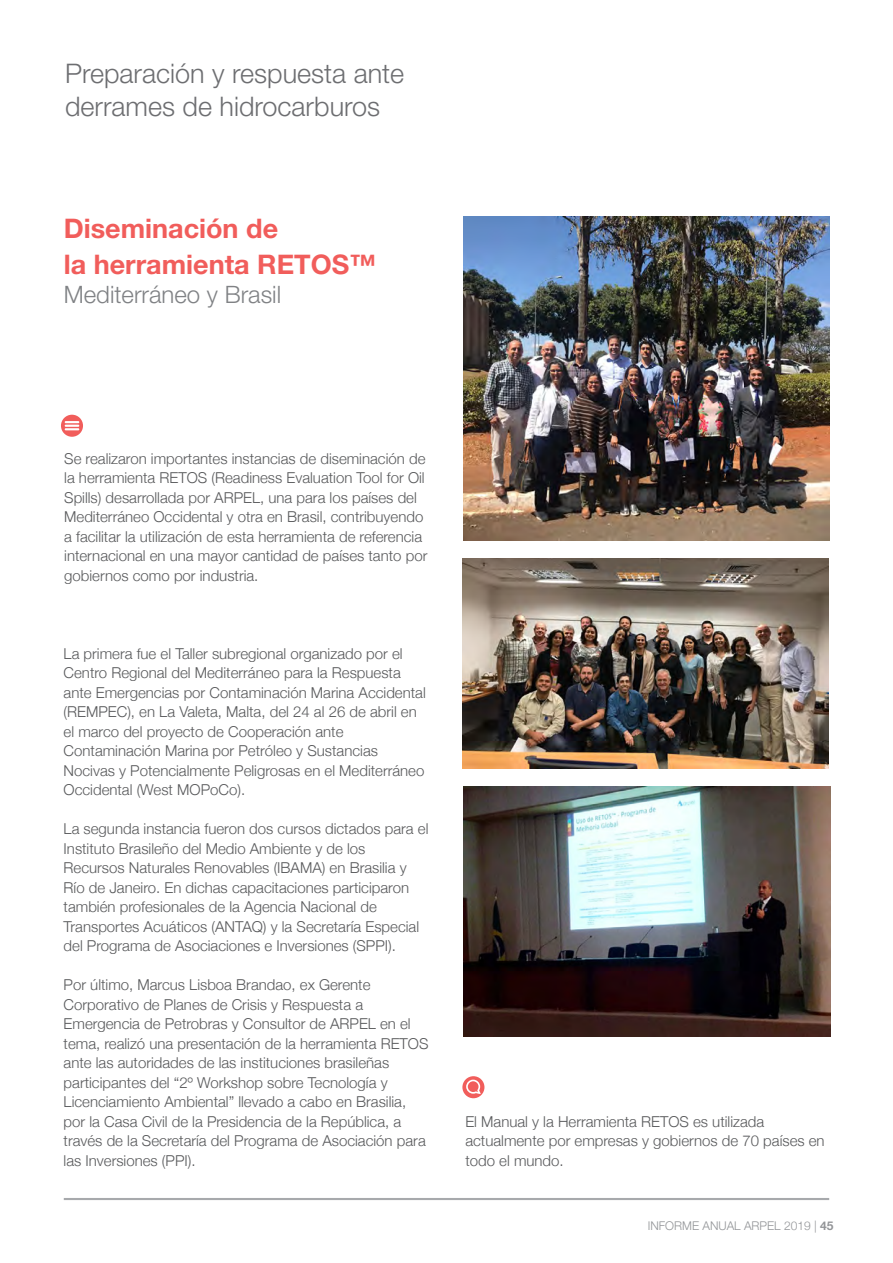
<style>
.page{position:relative;width:893px;height:1263px;background:#fff}
.page>*{position:absolute;margin:0;border:0;box-sizing:border-box;transform-origin:0 0}
.t1{font:300 27px/33px "Helvetica Neue LT Std";color:#6d6e71}
.t2{font:700 27px "Helvetica Neue LT Std";color:#f15d5b}
.t3{font:300 24px "Helvetica Neue LT Std";color:#808285}
.t4{font:300 15px/19.5px "Helvetica Neue";color:#58595b}
.t5{font:300 12px "Helvetica Neue";color:#939598}
.s1{font-weight:700}
</style>
<div class="page">
<hr style="left:64px;top:1198px;width:765px;height:2px;background:#a7a9ac">
<svg style="left:61px;top:415px;width:22px;height:22px"></svg>
<svg style="left:462px;top:1076px;width:22px;height:22px"></svg>
<img style="left:462px;top:558px;width:367px;height:211px">
<img style="left:464px;top:217px;width:365px;height:323px">
<img style="left:463px;top:787px;width:367px;height:250px">
<p class="t1" style="left:65px;top:56px;width:341px">Preparación y respuesta ante derrames de hidrocarburos</p>
<p class="t2" style="left:64px;top:212px;width:216px">Diseminación de</p>
<p class="t2" style="left:64px;top:248px;width:314px">la herramienta RETOS™</p>
<p class="t3" style="left:64px;top:280px;width:219px">Mediterráneo y Brasil</p>
<p class="t4" style="left:64px;top:447px;width:365px">Se realizaron importantes instancias de diseminación de la herramienta RETOS (Readiness Evaluation Tool for Oil Spills) desarrollada por ARPEL, una para los países del Mediterráneo Occidental y otra en Brasil, contribuyendo a facilitar la utilización de esta herramienta de referencia internacional en una mayor cantidad de países tanto por gobiernos como por industria.</p>
<p class="t4" style="left:64px;top:642px;width:364px">La primera fue el Taller subregional organizado por el Centro Regional del Mediterráneo para la Respuesta ante Emergencias por Contaminación Marina Accidental (REMPEC), en La Valeta, Malta, del 24 al 26 de abril en el marco del proyecto de Cooperación ante Contaminación Marina por Petróleo y Sustancias Nocivas y Potencialmente Peligrosas en el Mediterráneo Occidental (West MOPoCo).</p>
<p class="t4" style="left:64px;top:818px;width:366px">La segunda instancia fueron dos cursos dictados para el Instituto Brasileño del Medio Ambiente y de los Recursos Naturales Renovables (IBAMA) en Brasilia y Río de Janeiro. En dichas capacitaciones participaron también profesionales de la Agencia Nacional de Transportes Acuáticos (ANTAQ) y la Secretaría Especial del Programa de Asociaciones e Inversiones (SPPI).</p>
<p class="t4" style="left:64px;top:974px;width:366px">Por último, Marcus Lisboa Brandao, ex Gerente Corporativo de Planes de Crisis y Respuesta a Emergencia de Petrobras y Consultor de ARPEL en el tema, realizó una presentación de la herramienta RETOS ante las autoridades de las instituciones brasileñas participantes del “2º Workshop sobre Tecnología y Licenciamiento Ambiental” llevado a cabo en Brasilia, por la Casa Civil de la Presidencia de la República, a través de la Secretaría del Programa de Asociación para las Inversiones (PPI).</p>
<p class="t4" style="left:465px;top:1110px;width:361px">El Manual y la Herramienta RETOS es utilizada actualmente por empresas y gobiernos de 70 países en todo el mundo.</p>
<p class="t5" style="left:648px;top:1216px;width:187px">INFORME ANUAL ARPEL 2019 | <span class="s1">45</span></p>
</div>
